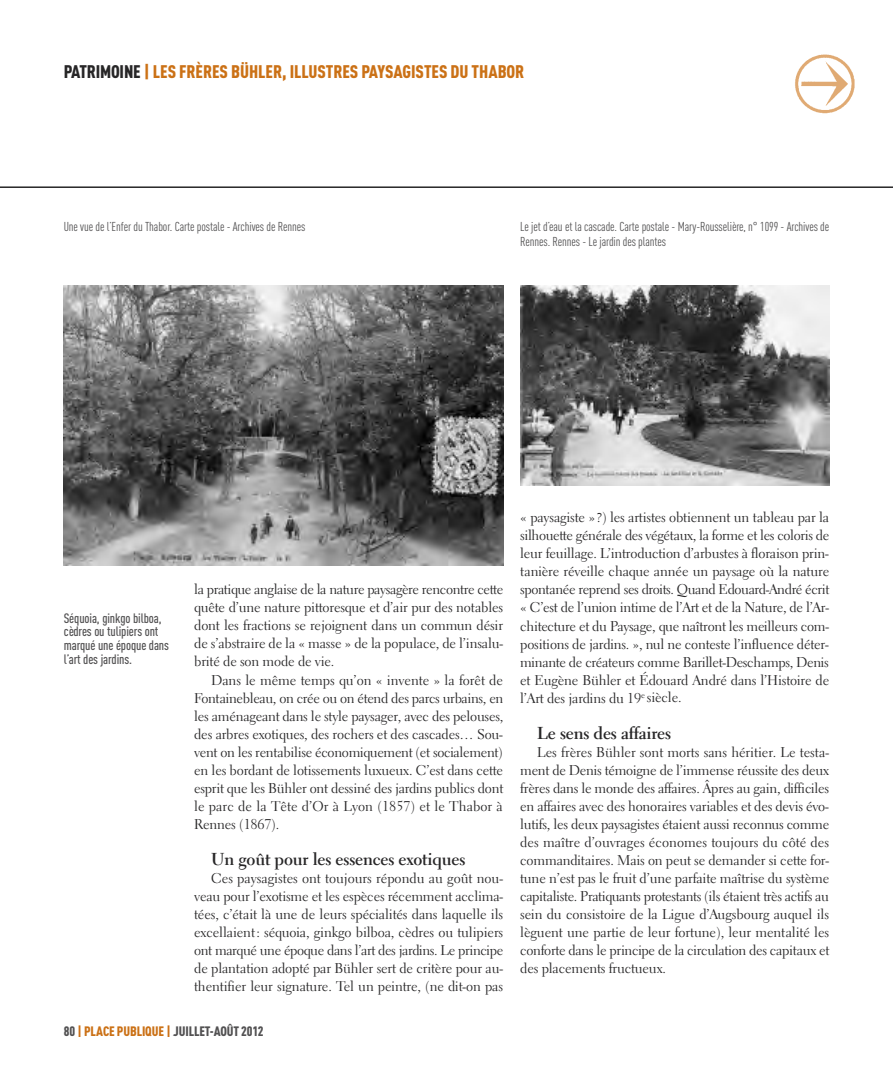
<style>
.page{position:relative;width:893px;height:1085px;background:#fff}
.page>*{position:absolute;margin:0;border:0;box-sizing:border-box;transform-origin:0 0}
.t1{font:900 18px "DIN Cond";color:#cb7116}
.t2{font:700 17.25px "Electra LT";letter-spacing:-.01em;color:#272627}
.t3{font:14.1px/18px "Electra LT";letter-spacing:-.01em;color:#272627;text-align:justify}
.t4{font:500 13.5px/13.5px "DIN Cond";letter-spacing:-.01em;color:#525152}
.t5{font:900 13.5px "DIN Cond";letter-spacing:-.01em;color:#525152}
.t6{font:12.75px/15px "DIN Cond";letter-spacing:-.01em;color:#525152}
.s1{color:#272627}
.s2{color:#cb7116}
</style>
<div class="page">
<img style="left:795px;top:54px;width:60px;height:60px">
<hr style="left:0;top:186px;width:893px;height:2px;background:#272627">
<img style="left:64px;top:285px;width:439px;height:280px">
<img style="left:520px;top:285px;width:309px;height:200px">
<p class="t1" style="left:64px;top:60px;width:462px"><span class="s1">PATRIMOINE</span> | LES FRÈRES BÜHLER, ILLUSTRES PAYSAGISTES DU THABOR</p>
<p class="t6" style="left:64px;top:218px;width:243px">Une vue de l’Enfer du Thabor. Carte postale - Archives de Rennes</p>
<p class="t6" style="left:520px;top:218px;width:311px">Le jet d’eau et la cascade. Carte postale - Mary-Rousselière, n° 1099 - Archives de<br>Rennes. Rennes - Le jardin des plantes</p>
<p class="t4" style="left:64px;top:611px;width:107px">Séquoia, ginkgo bilboa, cèdres ou tulipiers ont marqué une époque dans l’art des jardins.</p>
<p class="t3" style="left:194px;top:582px;width:311px">la pratique anglaise de la nature paysagère rencontre cette quête d’une nature pittoresque et d’air pur des notables dont les fractions se rejoignent dans un commun désir de s’abstraire de la « masse » de la populace, de l’insalu&shy;brité de son mode de vie.</p>
<p class="t3" style="left:194px;top:672px;width:311px;text-indent:17px">Dans le même temps qu’on « invente » la forêt de Fontainebleau, on crée ou on étend des parcs urbains, en les aménageant dans le style paysager, avec des pelouses, des arbres exotiques, des rochers et des cascades… Sou&shy;vent on les rentabilise économiquement (et socialement) en les bordant de lotissements luxueux. C’est dans cette esprit que les Bühler ont dessiné des jardins publics dont le parc de la Tête d’Or à Lyon (1857) et le Thabor à Rennes (1867).</p>
<p class="t2" style="left:211px;top:851px;width:256px">Un goût pour les essences exotiques</p>
<p class="t3" style="left:194px;top:870px;width:311px;text-indent:17px">Ces paysagistes ont toujours répondu au goût nou&shy;veau pour l’exotisme et les espèces récemment acclima&shy;tées, c’était là une de leurs spécialités dans laquelle ils excellaient: séquoia, ginkgo bilboa, cèdres ou tulipiers ont marqué une époque dans l’art des jardins. Le principe de plantation adopté par Bühler sert de critère pour au&shy;thentifier leur signature. Tel un peintre, (ne dit-on pas</p>
<p class="t5" style="left:64px;top:1022px;width:201px">80 <span class="s2">| PLACE PUBLIQUE |</span> JUILLET-AOÛT 2012</p>
<p class="t3" style="left:520px;top:510px;width:311px">« paysagiste »?) les artistes obtiennent un tableau par la silhouette générale des végétaux, la forme et les coloris de leur feuillage. L’introduction d’arbustes à floraison prin&shy;tanière réveille chaque année un paysage où la nature spontanée reprend ses droits. Quand Edouard-André écrit « C’est de l’union intime de l’Art et de la Nature, de l’Ar&shy;chitecture et du Paysage, que naîtront les meilleurs com&shy;positions de jardins. », nul ne conteste l’influence déter&shy;minante de créateurs comme Barillet-Deschamps, Denis et Eugène Bühler et Édouard André dans l’Histoire de l’Art des jardins du 19<sup>e</sup> siècle.</p>
<p class="t2" style="left:537px;top:725px;width:135px">Le sens des affaires</p>
<p class="t3" style="left:520px;top:744px;width:311px;text-indent:17px">Les frères Bühler sont morts sans héritier. Le testa&shy;ment de Denis témoigne de l’immense réussite des deux frères dans le monde des affaires. Âpres au gain, difficiles en affaires avec des honoraires variables et des devis évo&shy;lutifs, les deux paysagistes étaient aussi reconnus comme des maître d’ouvrages économes toujours du côté des commanditaires. Mais on peut se demander si cette for&shy;tune n’est pas le fruit d’une parfaite maîtrise du système capitaliste. Pratiquants protestants (ils étaient très actifs au sein du consistoire de la Ligue d’Augsbourg auquel ils lèguent une partie de leur fortune), leur mentalité les conforte dans le principe de la circulation des capitaux et des placements fructueux.</p>
</div>
